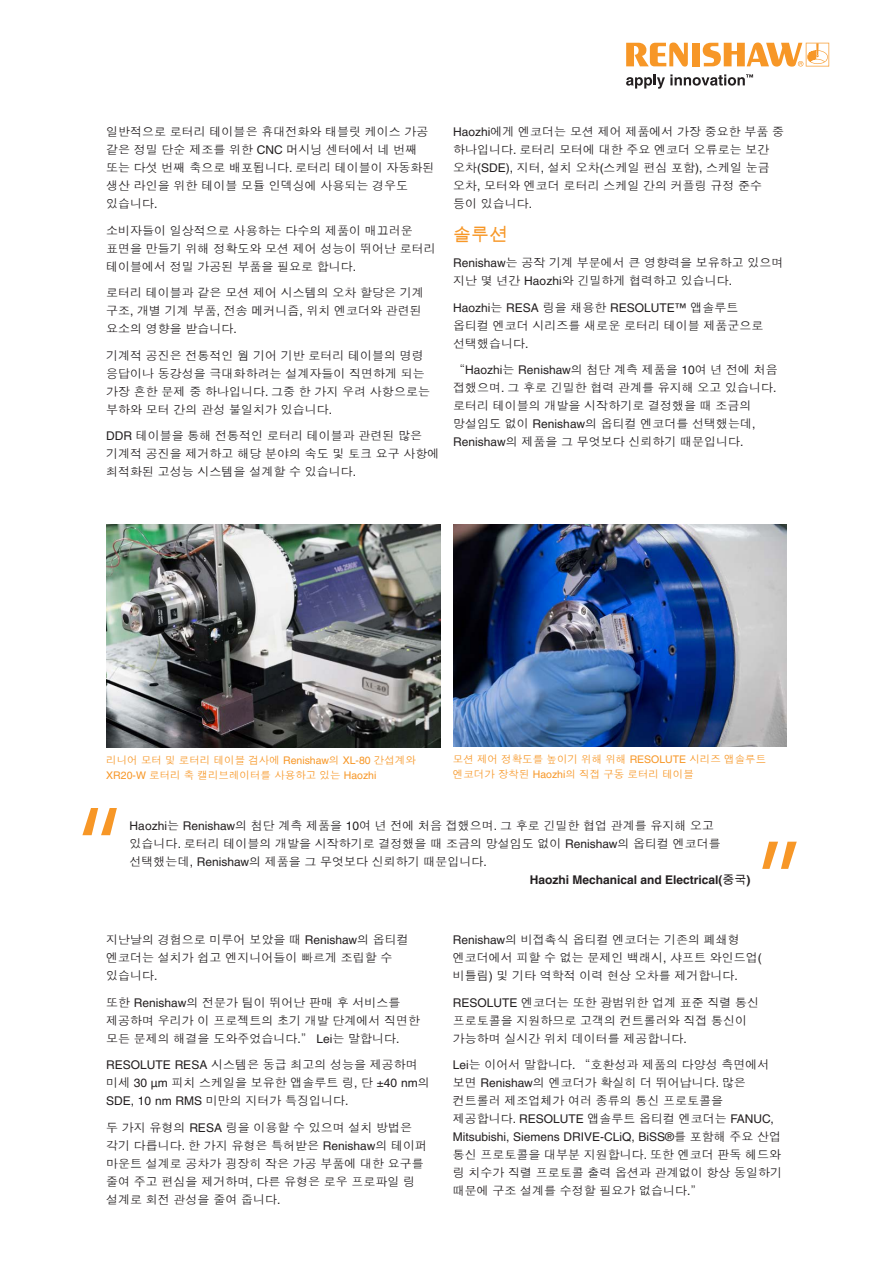
<style>
.page{position:relative;width:893px;height:1263px;background:#fff}
.page>*{position:absolute;margin:0;border:0;box-sizing:border-box;transform-origin:0 0}
.Main_body_text_8pt{font:18px "Arial Unicode MS";color:#f79727}
.Main_body_text_8pt-2{font:12px/18px "Dotum Che";color:#231f20}
.t1{font:700 12px "Helvetica LT Pro";color:#231f20}
.Caption_text_7pt{font:10.5px/15px "Dotum Che";color:#f79727}
.s1{font-family:"Helvetica LT Pro"}
.s2{font-family:"Arial Unicode MS";font-weight:400}
</style>
<div class="page">
<svg style="left:626px;top:43px;width:62px;height:24px"></svg>
<div style="left:692px;top:43px;width:8px;height:23px;background:#f79727"></div>
<svg style="left:703px;top:43px;width:126px;height:24px"></svg>
<svg style="left:626px;top:74px;width:127px;height:15px"></svg>
<svg style="left:82px;top:808px;width:35px;height:27px"></svg>
<svg style="left:762px;top:842px;width:35px;height:27px"></svg>
<img style="left:106px;top:524px;width:334px;height:223px">
<img style="left:453px;top:524px;width:334px;height:223px">
<p class="Main_body_text_8pt-2" style="left:106px;top:123px;width:330px">일반적으로 로터리 테이블은 휴대전화와 태블릿 케이스 가공 같은 정밀 단순 제조를 위한 <span class="s1">CNC</span> 머시닝 센터에서 네 번째 또는 다섯 번째 축으로 배포됩니다<span class="s1">.</span> 로터리 테이블이 자동화된 생산 라인을 위한 테이블 모듈 인덱싱에 사용되는 경우도 있습니다<span class="s1">.</span></p>
<p class="Main_body_text_8pt-2" style="left:106px;top:221px;width:331px">소비자들이 일상적으로 사용하는 다수의 제품이 매끄러운 표면을 만들기 위해 정확도와 모션 제어 성능이 뛰어난 로터리 테이블에서 정밀 가공된 부품을 필요로 합니다<span class="s1">.</span></p>
<p class="Main_body_text_8pt-2" style="left:106px;top:284px;width:319px">로터리 테이블과 같은 모션 제어 시스템의 오차 할당은 기계 구조<span class="s1">,</span> 개별 기계 부품<span class="s1">,</span> 전송 메커니즘<span class="s1">,</span> 위치 엔코더와 관련된 요소의 영향을 받습니다<span class="s1">.</span></p>
<p class="Main_body_text_8pt-2" style="left:106px;top:346px;width:325px">기계적 공진은 전통적인 웜 기어 기반 로터리 테이블의 명령 응답이나 동강성을 극대화하려는 설계자들이 직면하게 되는 가장 흔한 문제 중 하나입니다<span class="s1">.</span> 그중 한 가지 우려 사항으로는 부하와 모터 간의 관성 불일치가 있습니다<span class="s1">.</span></p>
<p class="Main_body_text_8pt-2" style="left:106px;top:427px;width:335px"><span class="s1">DDR</span> 테이블을 통해 전통적인 로터리 테이블과 관련된 많은 기계적 공진을 제거하고 해당 분야의 속도 및 토크 요구 사항에 최적화된 고성능 시스템을 설계할 수 있습니다<span class="s1">.</span></p>
<p class="Main_body_text_8pt-2" style="left:453px;top:123px;width:332px"><span class="s1">Haozhi</span>에게 엔코더는 모션 제어 제품에서 가장 중요한 부품 중 하나입니다<span class="s1">.</span> 로터리 모터에 대한 주요 엔코더 오류로는 보간 오차<span class="s1">(SDE),</span> 지터<span class="s1">,</span> 설치 오차<span class="s1">(</span>스케일 편심 포함<span class="s1">),</span> 스케일 눈금 오차<span class="s1">,</span> 모터와 엔코더 로터리 스케일 간의 커플링 규정 준수 등이 있습니다<span class="s1">.</span></p>
<p class="Main_body_text_8pt" style="left:453px;top:221px;width:55px">솔루션</p>
<p class="Main_body_text_8pt-2" style="left:453px;top:254px;width:332px"><span class="s1">Renishaw</span>는 공작 기계 부문에서 큰 영향력을 보유하고 있으며 지난 몇 년간 <span class="s1">Haozhi</span>와 긴밀하게 협력하고 있습니다<span class="s1">.</span></p>
<p class="Main_body_text_8pt-2" style="left:453px;top:298px;width:312px"><span class="s1">Haozhi</span>는 <span class="s1">RESA</span> 링을 채용한 <span class="s1">RESOLUTE™</span> 앱솔루트 옵티컬 엔코더 시리즈를 새로운 로터리 테이블 제품군으로 선택했습니다<span class="s1">.</span></p>
<p class="Main_body_text_8pt-2" style="left:453px;top:361px;width:326px">“<span class="s1">Haozhi</span>는 <span class="s1">Renishaw</span>의 첨단 계측 제품을 <span class="s1">10</span>여 년 전에 처음 접했으며<span class="s1">.</span> 그 후로 긴밀한 협력 관계를 유지해 오고 있습니다<span class="s1">. </span>로터리 테이블의 개발을 시작하기로 결정했을 때 조금의 망설임도 없이 <span class="s1">Renishaw</span>의 옵티컬 엔코더를 선택했는데<span class="s1">,<br>Renishaw</span>의 제품을 그 무엇보다 신뢰하기 때문입니다<span class="s1">.</span></p>
<p class="Caption_text_7pt" style="left:106px;top:753px;width:311px">리니어 모터 및 로터리 테이블 검사에 <span class="s1">Renishaw</span>의 <span class="s1">XL-80</span> 간섭계와<br><span class="s1">XR20-W</span> 로터리 축 캘리브레이터를 사용하고 있는 <span class="s1">Haozhi</span></p>
<p class="Caption_text_7pt" style="left:453px;top:752px;width:315px">모션 제어 정확도를 높이기 위해 위해 <span class="s1">RESOLUTE</span> 시리즈 앱솔루트 엔코더가 장착된 <span class="s1">Haozhi</span>의 직접 구동 로터리 테이블</p>
<p class="Main_body_text_8pt-2" style="left:130px;top:817px;width:593px"><span class="s1">Haozhi</span>는 <span class="s1">Renishaw</span>의 첨단 계측 제품을 <span class="s1">10</span>여 년 전에 처음 접했으며<span class="s1">.</span> 그 후로 긴밀한 협업 관계를 유지해 오고 있습니다<span class="s1">.</span> 로터리 테이블의 개발을 시작하기로 결정했을 때 조금의 망설임도 없이 <span class="s1">Renishaw</span>의 옵티컬 엔코더를 선택했는데<span class="s1">, Renishaw</span>의 제품을 그 무엇보다 신뢰하기 때문입니다<span class="s1">.</span></p>
<p class="t1" style="left:530px;top:872px;width:222px">Haozhi Mechanical and Electrical(<span class="s2">중국</span>)</p>
<p class="Main_body_text_8pt-2" style="left:106px;top:931px;width:304px">지난날의 경험으로 미루어 보았을 때 <span class="s1">Renishaw</span>의 옵티컬 엔코더는 설치가 쉽고 엔지니어들이 빠르게 조립할 수 있습니다<span class="s1">.</span></p>
<p class="Main_body_text_8pt-2" style="left:106px;top:994px;width:315px">또한 <span class="s1">Renishaw</span>의 전문가 팀이 뛰어난 판매 후 서비스를 제공하며 우리가 이 프로젝트의 초기 개발 단계에서 직면한 모든 문제의 해결을 도와주었습니다<span class="s1">.</span>” <span class="s1">Lei</span>는 말합니다<span class="s1">.</span></p>
<p class="Main_body_text_8pt-2" style="left:106px;top:1056px;width:325px"><span class="s1">RESOLUTE RESA</span> 시스템은 동급 최고의 성능을 제공하며 미세 <span class="s1">30 µm</span> 피치 스케일을 보유한 앱솔루트 링<span class="s1">,</span> 단 <span class="s1">±40 nm</span>의<br><span class="s1">SDE, 10 nm RMS</span> 미만의 지터가 특징입니다<span class="s1">.</span></p>
<p class="Main_body_text_8pt-2" style="left:106px;top:1119px;width:322px">두 가지 유형의 <span class="s1">RESA</span> 링을 이용할 수 있으며 설치 방법은 각기 다릅니다<span class="s1">.</span> 한 가지 유형은 특허받은 <span class="s1">Renishaw</span>의 테이퍼 마운트 설계로 공차가 굉장히 작은 가공 부품에 대한 요구를 줄여 주고 편심을 제거하며<span class="s1">,</span> 다른 유형은 로우 프로파일 링 설계로 회전 관성을 줄여 줍니다<span class="s1">.</span></p>
<p class="Main_body_text_8pt-2" style="left:453px;top:931px;width:311px"><span class="s1">Renishaw</span>의 비접촉식 옵티컬 엔코더는 기존의 폐쇄형 엔코더에서 피할 수 없는 문제인 백래시<span class="s1">,</span> 샤프트 와인드업<span class="s1">( </span>비틀림<span class="s1">)</span> 및 기타 역학적 이력 현상 오차를 제거합니다<span class="s1">.</span></p>
<p class="Main_body_text_8pt-2" style="left:453px;top:994px;width:308px"><span class="s1">RESOLUTE</span> 엔코더는 또한 광범위한 업계 표준 직렬 통신 프로토콜을 지원하므로 고객의 컨트롤러와 직접 통신이 가능하며 실시간 위치 데이터를 제공합니다<span class="s1">.</span></p>
<p class="Main_body_text_8pt-2" style="left:453px;top:1056px;width:331px"><span class="s1">Lei</span>는 이어서 말합니다<span class="s1">.</span> “호환성과 제품의 다양성 측면에서 보면 <span class="s1">Renishaw</span>의 엔코더가 확실히 더 뛰어납니다<span class="s1">.</span> 많은 컨트롤러 제조업체가 여러 종류의 통신 프로토콜을 제공합니다<span class="s1">. RESOLUTE</span> 앱솔루트 옵티컬 엔코더는 <span class="s1">FANUC,<br>Mitsubishi, Siemens DRIVE-CLiQ, BiSS®</span>를 포함해 주요 산업 통신 프로토콜을 대부분 지원합니다<span class="s1">.</span> 또한 엔코더 판독 헤드와 링 치수가 직렬 프로토콜 출력 옵션과 관계없이 항상 동일하기 때문에 구조 설계를 수정할 필요가 없습니다<span class="s1">.</span>”</p>
</div>
